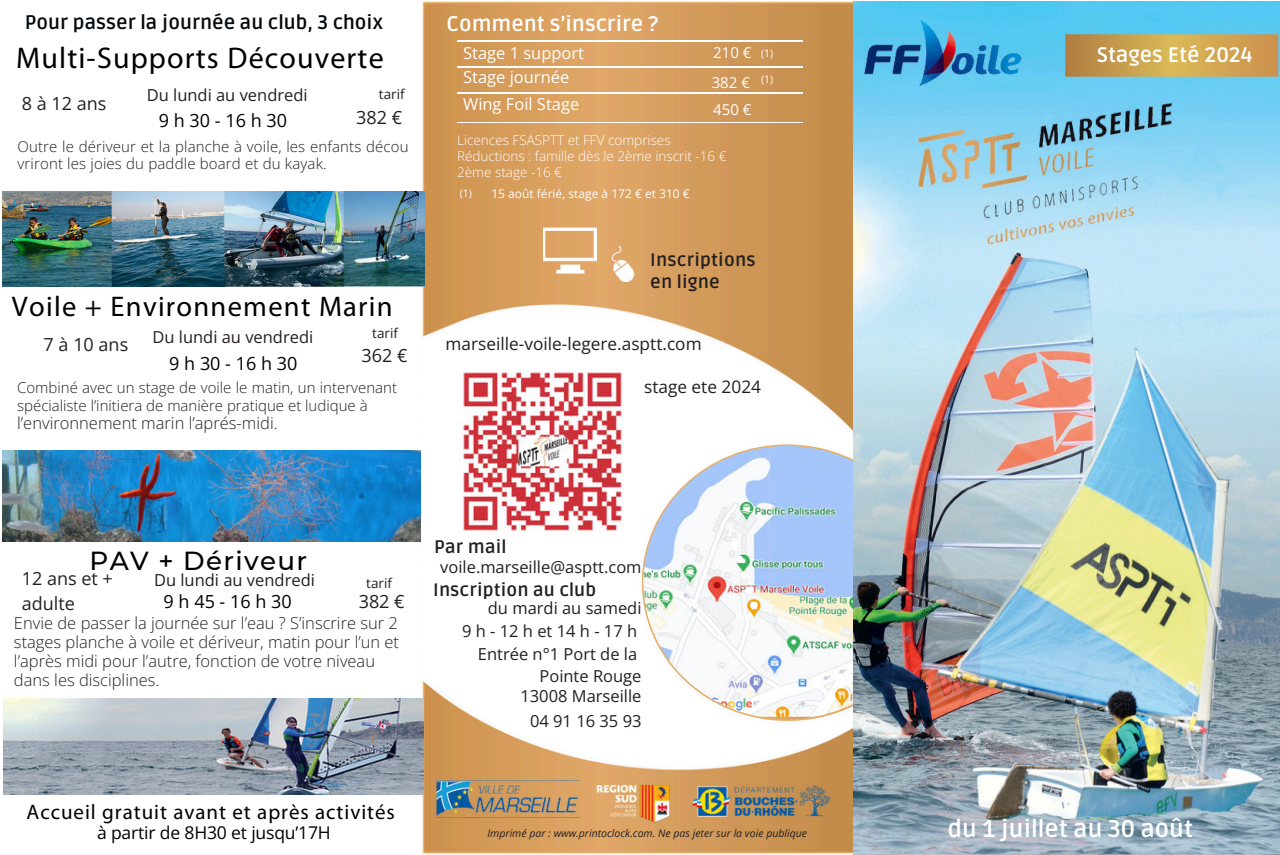
<style>
.page{position:relative;width:1280px;height:855px;background:#fff}
.page>*{position:absolute;margin:0;border:0;box-sizing:border-box;transform-origin:0 0}
.t1{font:30px "Myriad Pro";letter-spacing:.04em;color:#000}
.t2{font:28.5px "Myriad Pro";letter-spacing:.045em;color:#000}
.t3{font:500 26.1px "Montserrat";letter-spacing:.05em;color:#000}
.t4{font:700 24px "Ruda";color:#fff}
.t5{font:21px "Myriad Pro";letter-spacing:.045em;color:#000}
.t6{font:700 21px "Ruda";color:#fff}
.t7{font:700 21px "Ruda";color:#fdfefe}
.t8{font:700 19.5px "Ruda";color:#04090d}
.t9{font:700 18px/21.3px "Ruda";letter-spacing:.005em;color:#231f20}
.t10{font:18px/24.8px "Open Sans";color:#231f20}
.t11{font:18px "Open Sans";color:#000}
.t12{font:17.55px "Open Sans";letter-spacing:-.01em;color:#000}
.t13{font:17.25px "Open Sans";color:#231f20}
.t14{font:300 16.5px/19.2px "Open Sans";color:#231f20}
.t15{font:16.5px/22.8px "Open Sans";color:#231f20;text-align:right}
.t16{font:16.5px/24.8px "Open Sans";color:#fff}
.t17{font:300 15px/18px "Open Sans";color:#231f20}
.t18{font:15px/27.2px "Open Sans";color:#fff}
.t19{font:300 13.5px/15.8px "Open Sans";color:#fff}
.t20{font:13.5px "Open Sans";color:#231f20}
.t21{font:12px "Open Sans";color:#fff}
.t22{font:italic 10.5px "Open Sans";color:#231f20}
.t23{font:10.5px "Open Sans";color:#fff}
</style>
<div class="page">
<img style="left:410px;top:1px;width:529px;height:853px">
<svg style="left:641px;top:444px;width:212px;height:277px"></svg>
<hr style="left:457px;top:41px;width:207px;height:1px;background:#fff">
<hr style="left:664px;top:41px;width:138px;height:1px;background:#fff">
<hr style="left:457px;top:67px;width:207px;height:1px;background:#fff">
<hr style="left:664px;top:67px;width:138px;height:1px;background:#fff">
<hr style="left:457px;top:92px;width:207px;height:1px;background:#fff">
<hr style="left:664px;top:92px;width:138px;height:1px;background:#fff">
<hr style="left:457px;top:122px;width:207px;height:1px;background:#fff">
<hr style="left:664px;top:122px;width:138px;height:1px;background:#fff">
<img style="left:605px;top:246px;width:35px;height:35px">
<svg style="left:731px;top:540px;width:26px;height:69px"></svg>
<img style="left:436px;top:781px;width:143px;height:37px">
<img style="left:588px;top:784px;width:89px;height:44px">
<img style="left:689px;top:785px;width:143px;height:35px">
<img style="left:445px;top:358px;width:194px;height:187px">
<img style="left:543px;top:224px;width:53px;height:54px">
<img style="left:2px;top:191px;width:422px;height:95px">
<img style="left:853px;top:2px;width:426px;height:853px">
<img style="left:916px;top:101px;width:256px;height:144px">
<img style="left:1065px;top:34px;width:213px;height:42px">
<img style="left:848px;top:19px;width:175px;height:76px">
<img style="left:2px;top:450px;width:419px;height:91px">
<img style="left:3px;top:698px;width:420px;height:97px">
<p class="t8" style="left:25px;top:11px;width:359px">Pour passer la journée au club, 3 choix</p>
<h1 class="t1" style="left:16px;top:39px;width:369px">Multi-Supports Découverte</h1>
<p class="t10" style="left:22px;top:90px;width:86px">8 à 12 ans</p>
<p class="t15" style="left:147px;top:83px;width:162px">Du lundi au vendredi</p>
<p class="t11" style="left:159px;top:108px;width:130px">9 h 30 - 16 h 30</p>
<p class="t20" style="left:379px;top:85px;width:27px">tarif</p>
<p class="t10" style="left:356px;top:105px;width:47px">382 €</p>
<p class="t17" style="left:17px;top:138px;width:393px;line-height:16.8px">Outre le dériveur et la planche à voile, les enfants décou vriront les joies du paddle board et du kayak.</p>
<h2 class="t2" style="left:12px;top:289px;width:382px">Voile + Environnement Marin</h2>
<p class="t10" style="left:44px;top:331px;width:86px">7 à 10 ans</p>
<p class="t20" style="left:372px;top:324px;width:27px">tarif</p>
<p class="t10" style="left:361px;top:343px;width:47px">362 €</p>
<p class="t15" style="left:152px;top:325px;width:162px">Du lundi au vendredi</p>
<p class="t11" style="left:169px;top:351px;width:130px">9 h 30 - 16 h 30</p>
<p class="t17" style="left:17px;top:378px;width:381px">Combiné avec un stage de voile le matin, un intervenant spécialiste l’initiera de manière pratique et ludique à</p>
<p class="t14" style="left:17px;top:413px;width:262px">l’environnement marin l’aprés-midi.</p>
<p class="t6" style="left:446px;top:12px;width:213px">Comment s’inscrire ?</p>
<p class="t16" style="left:463px;top:40px;width:122px">Stage 1 support<br>Stage journée</p>
<p class="t16" style="left:463px;top:92px;width:118px">Wing Foil Stage</p>
<p class="t18" style="left:713px;top:39px;width:40px">210 €</p>
<p class="t18" style="left:711px;top:68px;width:41px">382 €<br>450 €</p>
<p class="t19" style="left:457px;top:132px;width:271px">Licences FSASPTT et FFV comprises<br>Réductions : famille dès le 2ème inscrit -16 €<br>2ème stage -16 €</p>
<p class="t23" style="left:460px;top:186px;width:14px">(1)</p>
<p class="t21" style="left:491px;top:186px;width:200px">15 août férié, stage à 172 € et 310 €</p>
<p class="t23" style="left:761px;top:46px;width:14px">(1)</p>
<p class="t23" style="left:761px;top:72px;width:14px">(1)</p>
<p class="t9" style="left:650px;top:250px;width:107px">Inscriptions en ligne</p>
<p class="t13" style="left:445px;top:332px;width:257px">marseille-voile-legere.asptt.com</p>
<p class="t13" style="left:644px;top:375px;width:118px">stage ete 2024</p>
<h3 class="t3" style="left:89px;top:543px;width:219px">PAV + Dériveur</h3>
<p class="t10" style="left:22px;top:566px;width:93px">12 ans et + adulte</p>
<p class="t15" style="left:154px;top:568px;width:162px">Du lundi au vendredi</p>
<p class="t11" style="left:164px;top:590px;width:130px">9 h 45 - 16 h 30</p>
<p class="t20" style="left:366px;top:574px;width:27px">tarif</p>
<p class="t14" style="left:14px;top:613px;width:386px">Envie de passer la journée sur l’eau ? S’inscrire sur 2 stages planche à voile et dériveur, matin pour l’un et l’après midi pour l’autre, fonction de votre niveau dans les disciplines.</p>
<p class="t10" style="left:358px;top:589px;width:47px">382 €</p>
<p class="t5" style="left:27px;top:799px;width:370px">Accueil gratuit avant et après activités</p>
<p class="t12" style="left:97px;top:821px;width:235px">à partir de 8H30 et jusqu’17H</p>
<p class="t9" style="left:434px;top:537px;width:74px">Par mail</p>
<p class="t15" style="left:440px;top:555px;width:203px">voile.marseille@asptt.com</p>
<p class="t15" style="left:462px;top:596px;width:181px">du mardi au samedi<br>9 h - 12 h et 14 h - 17 h<br>Entrée n°1 Port de la<br>Pointe Rouge</p>
<p class="t15" style="left:520px;top:682px;width:123px;line-height:25.8px;text-align:center">13008 Marseille<br>04 91 16 35 93</p>
<p class="t9" style="left:433px;top:580px;width:165px">Inscription au club</p>
<p class="t22" style="left:487px;top:826px;width:321px">Imprimé par : www.printoclock.com. Ne pas jeter sur la voie publique</p>
<p class="t7" style="left:1096px;top:43px;width:157px">Stages Eté 2024</p>
<h3 class="t4" style="left:947px;top:815px;width:247px">du 1 juillet au 30 août</h3>
</div>
